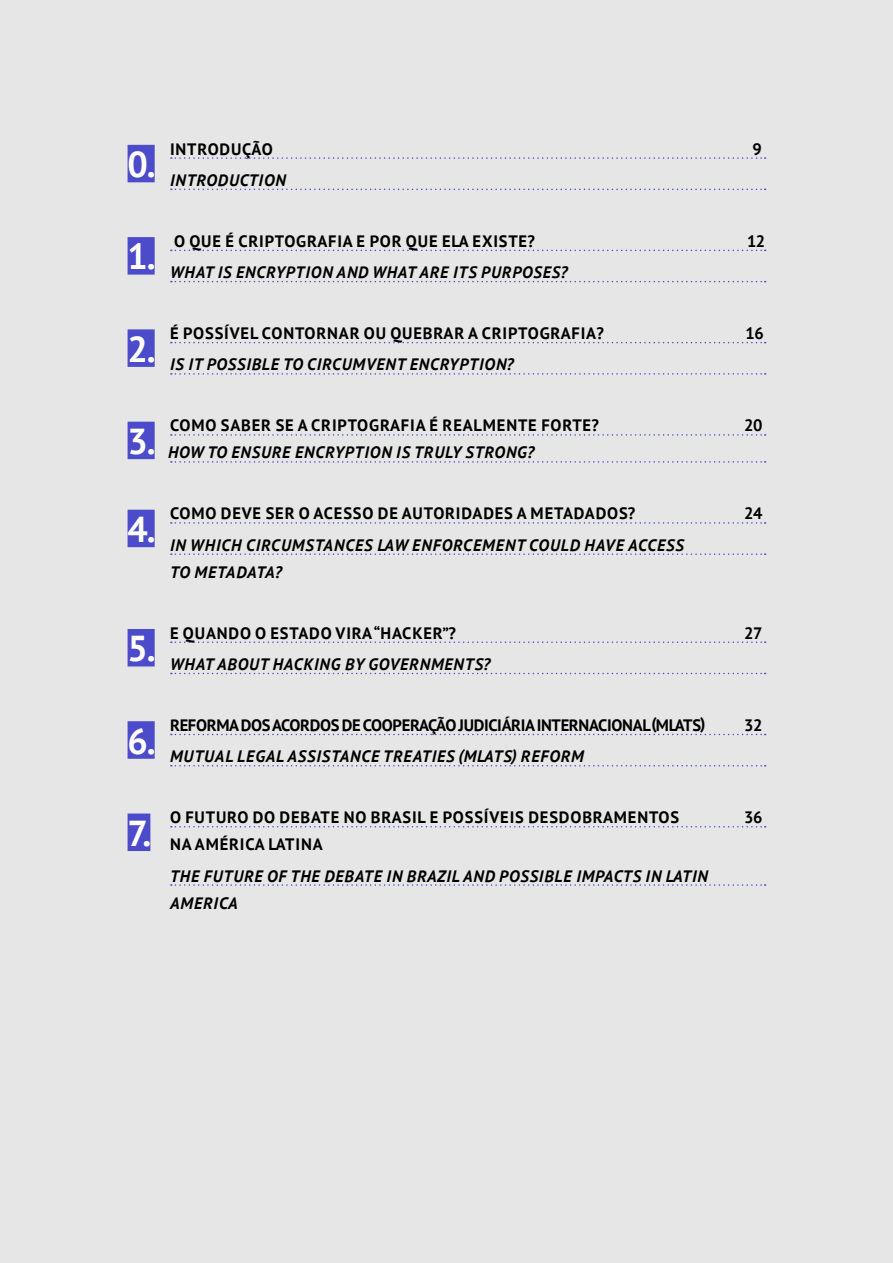
<style>
.page{position:relative;width:893px;height:1263px;background:#e6e6e6}
.page>*{position:absolute;margin:0;border:0;box-sizing:border-box;transform-origin:0 0}
.t1{font:700 36px "PT Sans";color:#fff}
.t2{font:italic 700 16.5px/27px "PT Sans";letter-spacing:.05em;color:#000}
.t3{font:700 16.5px/27px "PT Sans";letter-spacing:.05em;color:#000}
.t4{font:700 16.5px "PT Sans";letter-spacing:-.02em;color:#000}
</style>
<div class="page">
<svg style="left:171px;top:157px;width:595px;height:2px"></svg>
<div style="left:128px;top:145px;width:27px;height:37px;background:#4c4bca"></div>
<svg style="left:171px;top:189px;width:595px;height:1px"></svg>
<svg style="left:171px;top:250px;width:595px;height:1px"></svg>
<div style="left:128px;top:237px;width:27px;height:38px;background:#4c4bca"></div>
<svg style="left:171px;top:281px;width:595px;height:1px"></svg>
<svg style="left:171px;top:342px;width:595px;height:1px"></svg>
<div style="left:128px;top:329px;width:27px;height:38px;background:#4c4bca"></div>
<svg style="left:171px;top:373px;width:595px;height:2px"></svg>
<svg style="left:171px;top:434px;width:595px;height:2px"></svg>
<div style="left:128px;top:422px;width:27px;height:37px;background:#4c4bca"></div>
<svg style="left:171px;top:461px;width:595px;height:2px"></svg>
<svg style="left:171px;top:522px;width:595px;height:2px"></svg>
<div style="left:128px;top:510px;width:27px;height:37px;background:#4c4bca"></div>
<svg style="left:171px;top:553px;width:595px;height:2px"></svg>
<svg style="left:171px;top:641px;width:595px;height:2px"></svg>
<div style="left:128px;top:629px;width:27px;height:37px;background:#4c4bca"></div>
<svg style="left:171px;top:673px;width:595px;height:1px"></svg>
<svg style="left:171px;top:734px;width:595px;height:1px"></svg>
<div style="left:128px;top:721px;width:27px;height:38px;background:#4c4bca"></div>
<svg style="left:171px;top:765px;width:595px;height:1px"></svg>
<svg style="left:171px;top:826px;width:595px;height:1px"></svg>
<div style="left:128px;top:813px;width:22px;height:38px;background:#4c4bca"></div>
<svg style="left:171px;top:884px;width:595px;height:2px"></svg>
<h1 class="t1" style="left:128px;top:140px;width:30px">0.</h1>
<p class="t3" style="left:170px;top:135px;width:104px">INTRODUÇÃO</p>
<p class="t3" style="left:753px;top:135px;width:11px">9</p>
<p class="t2" style="left:170px;top:166px;width:117px">INTRODUCTION</p>
<h1 class="t1" style="left:128px;top:233px;width:30px">1.</h1>
<p class="t3" style="left:174px;top:227px;width:362px">O QUE É CRIPTOGRAFIA E POR QUE ELA EXISTE?</p>
<p class="t3" style="left:747px;top:227px;width:20px">12</p>
<p class="t2" style="left:170px;top:258px;width:399px">WHAT IS ENCRYPTION AND WHAT ARE ITS PURPOSES?</p>
<h1 class="t1" style="left:128px;top:325px;width:30px">2.</h1>
<p class="t3" style="left:170px;top:319px;width:435px">É POSSÍVEL CONTORNAR OU QUEBRAR A CRIPTOGRAFIA?</p>
<p class="t3" style="left:746px;top:319px;width:20px">16</p>
<p class="t2" style="left:170px;top:351px;width:345px">IS IT POSSIBLE TO CIRCUMVENT ENCRYPTION?</p>
<h1 class="t1" style="left:128px;top:417px;width:30px">3.</h1>
<p class="t3" style="left:170px;top:412px;width:430px">COMO SABER SE A CRIPTOGRAFIA É REALMENTE FORTE?</p>
<p class="t3" style="left:744px;top:412px;width:20px">20</p>
<p class="t2" style="left:168px;top:439px;width:368px">HOW TO ENSURE ENCRYPTION IS TRULY STRONG?</p>
<h1 class="t1" style="left:128px;top:505px;width:30px">4.</h1>
<p class="t3" style="left:170px;top:500px;width:467px">COMO DEVE SER O ACESSO DE AUTORIDADES A METADADOS?</p>
<p class="t3" style="left:744px;top:500px;width:20px">24</p>
<p class="t2" style="left:170px;top:531px;width:515px">IN WHICH CIRCUMSTANCES LAW ENFORCEMENT COULD HAVE ACCESS<br>TO METADATA?</p>
<h1 class="t1" style="left:128px;top:625px;width:30px">5.</h1>
<p class="t3" style="left:170px;top:619px;width:288px">E QUANDO O ESTADO VIRA “HACKER”?</p>
<p class="t3" style="left:744px;top:619px;width:20px">27</p>
<p class="t2" style="left:170px;top:650px;width:322px">WHAT ABOUT HACKING BY GOVERNMENTS?</p>
<h1 class="t1" style="left:128px;top:717px;width:30px">6.</h1>
<p class="t4" style="left:170px;top:714px;width:537px">REFORMA DOS ACORDOS DE COOPERAÇÃO JUDICIÁRIA INTERNACIONAL (MLATS)</p>
<p class="t3" style="left:744px;top:711px;width:20px">32</p>
<p class="t2" style="left:170px;top:743px;width:415px">MUTUAL LEGAL ASSISTANCE TREATIES (MLATS) REFORM</p>
<h1 class="t1" style="left:128px;top:809px;width:25px">7.</h1>
<p class="t3" style="left:170px;top:804px;width:511px">O FUTURO DO DEBATE NO BRASIL E POSSÍVEIS DESDOBRAMENTOS<br>NA AMÉRICA LATINA</p>
<p class="t3" style="left:744px;top:804px;width:20px">36</p>
<p class="t2" style="left:170px;top:862px;width:539px">THE FUTURE OF THE DEBATE IN BRAZIL AND POSSIBLE IMPACTS IN LATIN<br>AMERICA</p>
</div>
